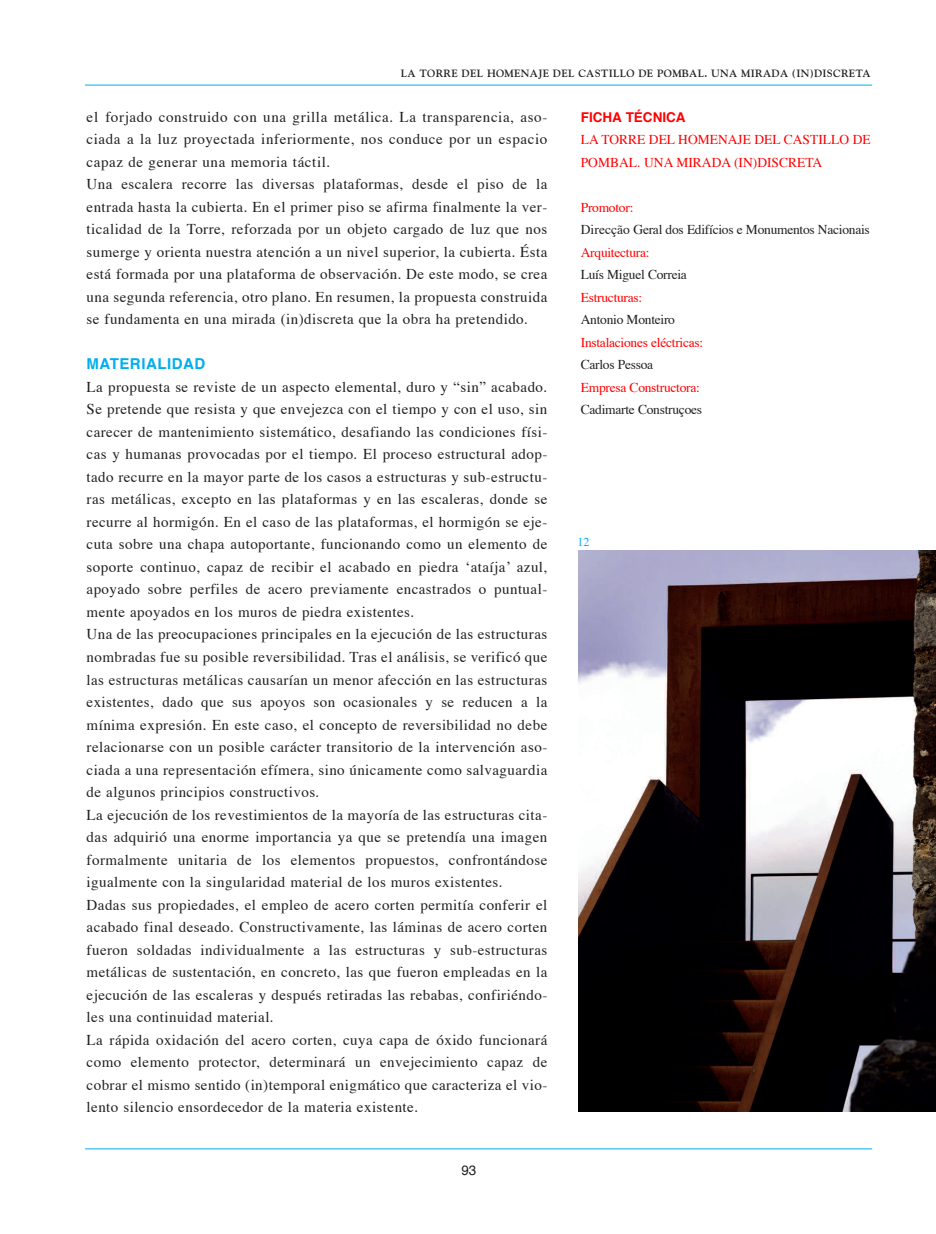
<style>
.page{position:relative;width:936px;height:1234px;background:#fff}
.page>*{position:absolute;margin:0;border:0;box-sizing:border-box;transform-origin:0 0}
.t1{font:15px/22.5px "Times";letter-spacing:.03em;color:#231f20}
.t2{font:700 15px "Helvetica";letter-spacing:.035em;color:#00aeef}
.t3{font:13.5px "Times";letter-spacing:-.02em;color:#231f20}
.t4{font:13.5px "Times";letter-spacing:-.02em;color:#f00}
.t5{font:13.5px/22.5px "Times";color:#f00}
.t6{font:700 13.5px "Helvetica";color:#f00}
.t7{font:13.5px "Helvetica";color:#231f20}
.t8{font:12px "Times";color:#00aeef}
.t9{font:700 10.5px "Goudy";letter-spacing:.03em;color:#231f20}
</style>
<div class="page">
<hr style="left:85px;top:1148px;width:787px;height:1px;background:#00aeef">
<hr style="left:85px;top:85px;width:787px;height:1px;background:#00aeef">
<img style="left:578px;top:550px;width:357px;height:561px">
<p class="t9" style="left:400px;top:67px;width:471px">LA TORRE DEL HOMENAJE DEL CASTILLO DE POMBAL. UNA MIRADA (IN)DISCRETA</p>
<p class="t1" style="left:87px;top:106px;width:462px">el forjado construido con una grilla metálica. La transparencia, aso&shy;ciada a la luz proyectada inferiormente, nos conduce por un espacio capaz de generar una memoria táctil.<br>Una escalera recorre las diversas plataformas, desde el piso de la entrada hasta la cubierta. En el primer piso se afirma finalmente la ver&shy;ticalidad de la Torre, reforzada por un objeto cargado de luz que nos sumerge y orienta nuestra atención a un nivel superior, la cubierta. Ésta está formada por una plataforma de observación. De este modo, se crea una segunda referencia, otro plano. En resumen, la propuesta construida se fundamenta en una mirada (in)discreta que la obra ha pretendido.</p>
<p class="t2" style="left:87px;top:357px;width:120px">MATERIALIDAD</p>
<p class="t1" style="left:87px;top:376px;width:462px">La propuesta se reviste de un aspecto elemental, duro y “sin” acabado.<br>Se pretende que resista y que envejezca con el tiempo y con el uso, sin carecer de mantenimiento sistemático, desafiando las condiciones físi&shy;cas y humanas provocadas por el tiempo. El proceso estructural adop&shy;tado recurre en la mayor parte de los casos a estructuras y sub-estructu&shy;ras metálicas, excepto en las plataformas y en las escaleras, donde se recurre al hormigón. En el caso de las plataformas, el hormigón se eje&shy;cuta sobre una chapa autoportante, funcionando como un elemento de soporte continuo, capaz de recibir el acabado en piedra ‘ataíja’ azul, apoyado sobre perfiles de acero previamente encastrados o puntual&shy;mente apoyados en los muros de piedra existentes.<br>Una de las preocupaciones principales en la ejecución de las estructuras nombradas fue su posible reversibilidad. Tras el análisis, se verificó que las estructuras metálicas causarían un menor afección en las estructuras existentes, dado que sus apoyos son ocasionales y se reducen a la mínima expresión. En este caso, el concepto de reversibilidad no debe relacionarse con un posible carácter transitorio de la intervención aso&shy;ciada a una representación efímera, sino únicamente como salvaguardia de algunos principios constructivos.<br>La ejecución de los revestimientos de la mayoría de las estructuras cita&shy;das adquirió una enorme importancia ya que se pretendía una imagen formalmente unitaria de los elementos propuestos, confrontándose igualmente con la singularidad material de los muros existentes.<br>Dadas sus propiedades, el empleo de acero corten permitía conferir el acabado final deseado. Constructivamente, las láminas de acero corten fueron soldadas individualmente a las estructuras y sub-estructuras metálicas de sustentación, en concreto, las que fueron empleadas en la ejecución de las escaleras y después retiradas las rebabas, confiriéndo&shy;les una continuidad material.<br>La rápida oxidación del acero corten, cuya capa de óxido funcionará como elemento protector, determinará un envejecimiento capaz de cobrar el mismo sentido (in)temporal enigmático que caracteriza el vio&shy;lento silencio ensordecedor de la materia existente.</p>
<p class="t7" style="left:461px;top:1163px;width:17px">93</p>
<p class="t6" style="left:580px;top:111px;width:106px">FICHA TÉCNICA</p>
<p class="t5" style="left:580px;top:129px;width:291px">LA TORRE DEL HOMENAJE DEL CASTILLO DE<br>POMBAL. UNA MIRADA (IN)DISCRETA</p>
<p class="t4" style="left:580px;top:201px;width:54px">Promotor:</p>
<p class="t3" style="left:580px;top:224px;width:290px">Direcção Geral dos Edifícios e Monumentos Nacionais</p>
<p class="t4" style="left:580px;top:246px;width:70px">Arquitectura:</p>
<p class="t3" style="left:580px;top:269px;width:108px">Luís Miguel Correia</p>
<p class="t4" style="left:580px;top:291px;width:63px">Estructuras:</p>
<p class="t3" style="left:580px;top:314px;width:96px">Antonio Monteiro</p>
<p class="t4" style="left:580px;top:336px;width:124px">Instalaciones eléctricas:</p>
<p class="t3" style="left:580px;top:359px;width:74px">Carlos Pessoa</p>
<p class="t4" style="left:580px;top:381px;width:121px">Empresa Constructora:</p>
<p class="t3" style="left:580px;top:404px;width:123px">Cadimarte Construçoes</p>
<p class="t8" style="left:577px;top:537px;width:13px">12</p>
</div>
